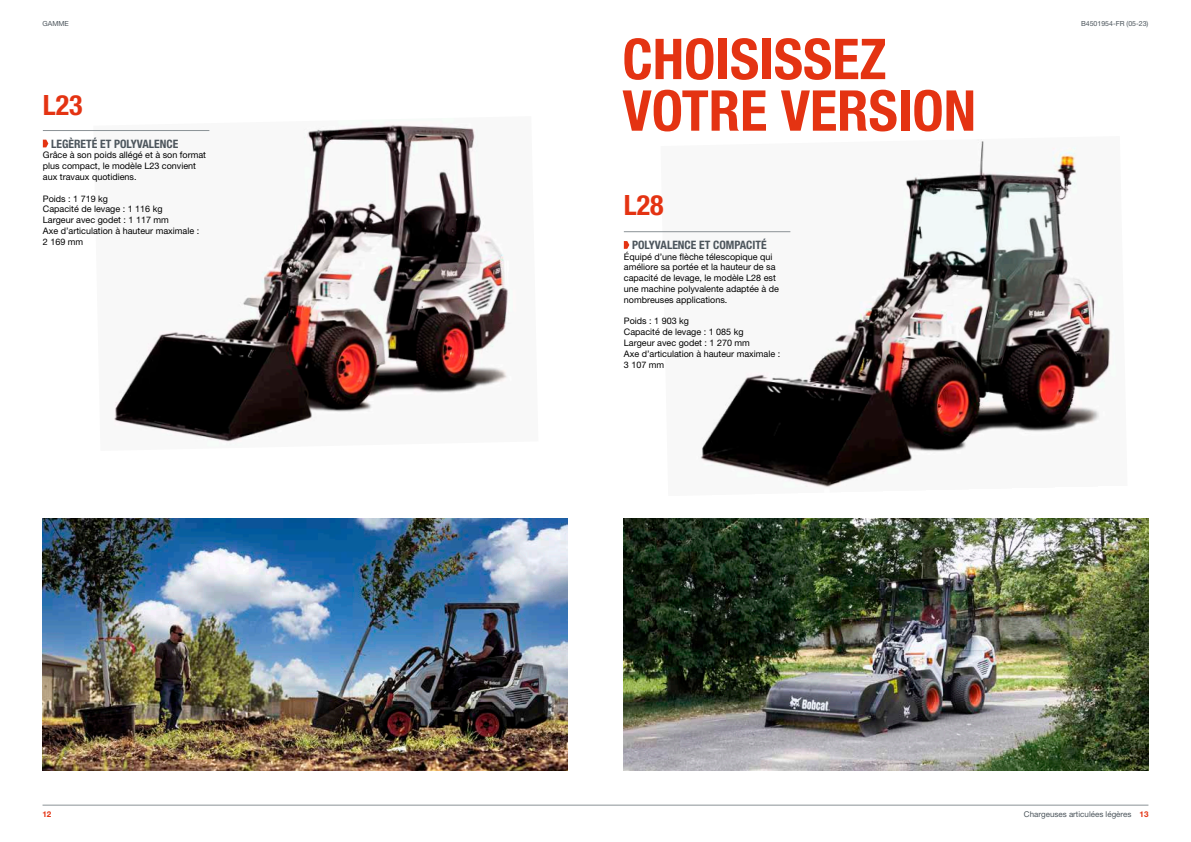
<style>
.page{position:relative;width:1191px;height:842px;background:#fff}
.page>*{position:absolute;margin:0;border:0;box-sizing:border-box;transform-origin:0 0}
.t1{font:700 condensed 56.4px "Helvetica Neue LT Pro";color:#e43312}
.t2{font:700 condensed 28px "Helvetica Neue LT Pro";color:#e43312}
.t3{font:700 condensed 11.6px "Helvetica Neue LT Pro";color:#4c555c}
.t4{font:9px/10.8px "Helvetica Neue LT Pro";color:#000}
.t5{font:8px "Helvetica Neue LT Pro";color:#4c555c}
.t6{font:700 8px "Helvetica Neue LT Pro";color:#e43312}
.t7{font:7px "Helvetica Neue LT Pro";color:#4c555c}
.s1{font-weight:700;color:#e43312}
</style>
<div class="page">
<hr style="left:43px;top:805px;width:1105px;height:1px;background:#8b9296">
<img style="left:94px;top:124px;width:415px;height:321px">
<img style="left:660px;top:139px;width:451px;height:348px">
<img style="left:624px;top:519px;width:524px;height:252px">
<img style="left:43px;top:519px;width:524px;height:252px">
<hr style="left:43px;top:130px;width:166px;height:1px;background:#8b9296">
<svg style="left:43px;top:140px;width:5px;height:7px"></svg>
<hr style="left:624px;top:232px;width:166px;height:1px;background:#8b9296">
<svg style="left:624px;top:241px;width:5px;height:8px"></svg>
<p class="t7" style="left:43px;top:19px;width:28px">GAMME</p>
<h1 class="t1" style="left:622px;top:25px;width:266px">CHOISISSEZ</h1>
<h2 class="t2" style="left:43px;top:88px;width:41px">L23</h2>
<h1 class="t1" style="left:622px;top:76px;width:355px">VOTRE VERSION</h1>
<p class="t3" style="left:51px;top:137px;width:129px">LEGÈRETÉ ET POLYVALENCE</p>
<p class="t4" style="left:43px;top:150px;width:165px">Grâce à son poids allégé et à son format plus compact, le modèle L23 convient aux travaux quotidiens.</p>
<p class="t4" style="left:43px;top:193px;width:158px">Poids : 1 719 kg<br>Capacité de levage : 1 116 kg<br>Largeur avec godet : 1 117 mm<br>Axe d’articulation à hauteur maximale :<br>2 169 mm</p>
<h2 class="t2" style="left:624px;top:189px;width:41px">L28</h2>
<p class="t3" style="left:632px;top:238px;width:136px">POLYVALENCE ET COMPACITÉ</p>
<p class="t4" style="left:624px;top:251px;width:157px">Équipé d’une flèche télescopique qui améliore sa portée et la hauteur de sa capacité de levage, le modèle L28 est une machine polyvalente adaptée à de nombreuses applications.</p>
<p class="t4" style="left:624px;top:316px;width:158px">Poids : 1 903 kg<br>Capacité de levage : 1 085 kg<br>Largeur avec godet : 1 270 mm<br>Axe d’articulation à hauteur maximale :<br>3 107 mm</p>
<p class="t7" style="left:1081px;top:19px;width:69px">B4501954-FR (05-23)</p>
<p class="t6" style="left:43px;top:809px;width:10px">12</p>
<p class="t5" style="left:1024px;top:810px;width:126px">Chargeuses articulées légères <span class="s1">13</span></p>
</div>
